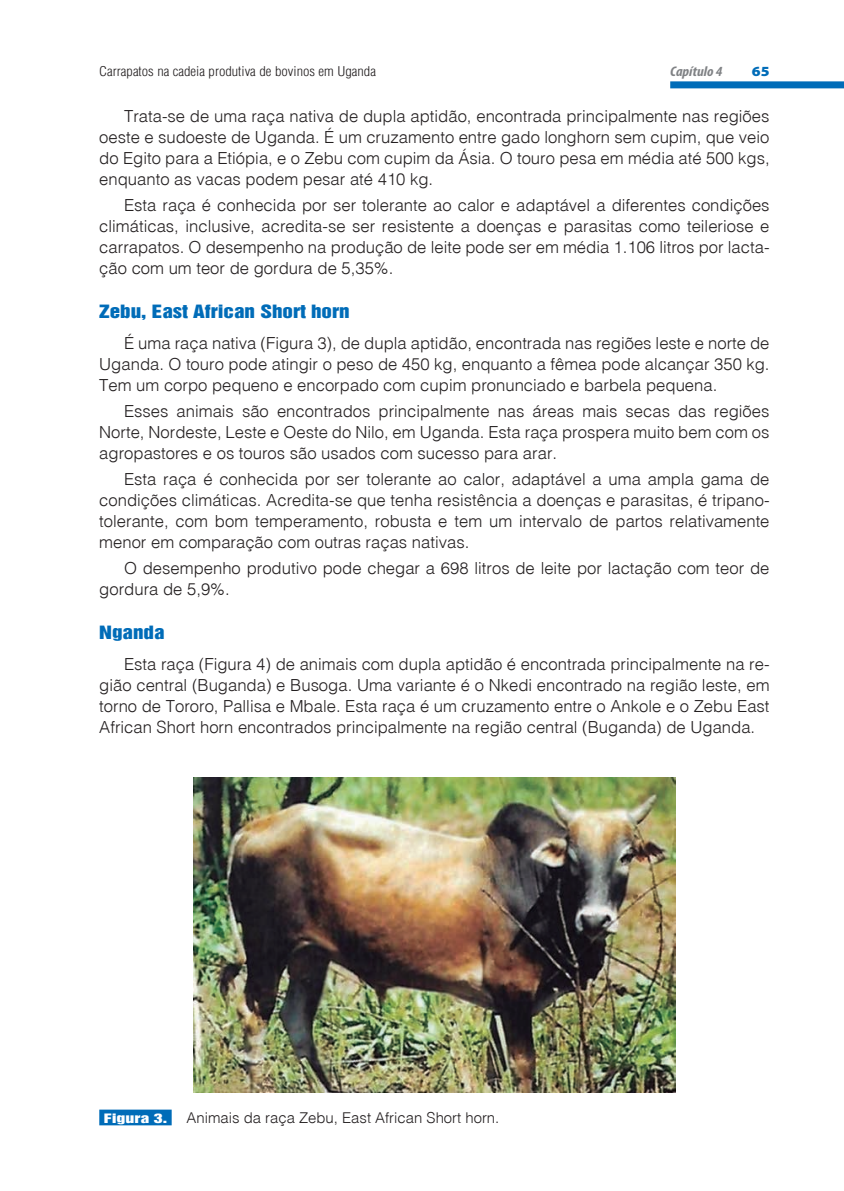
<style>
.page{position:relative;width:844px;height:1191px;background:#fff}
.page>*{position:absolute;margin:0;border:0;box-sizing:border-box;transform-origin:0 0}
.t1{font:16.8px "Switzerland Inserat Plain";color:#006cb8;scale:1.25 1}
.t2{font:16.62px/21px "Switzerland Light Plain";color:#231f20;text-align:justify}
.t3{font:14.88px "Switzerland Light Plain";color:#231f20}
.t4{font:italic 700 condensed 14px "Myriad Pro";color:#808285;scale:1.1 1}
.t5{font:900 14px "Myriad Pro";color:#006cb8;scale:1.1 1}
.t6{font:300 condensed 13.12px "Helvetica";color:#231f20;scale:1.1 1}
.t7{font:11.9px "Switzerland Inserat Plain";color:#fff;scale:1.5 1}
</style>
<div class="page">
<div style="left:670px;top:81px;width:173px;height:7px;background:#006cb8"></div>
<img style="left:194px;top:778px;width:481px;height:314px">
<div style="left:99px;top:1109px;width:73px;height:16px;background:#006cb8"></div>
<p class="t6" style="left:99px;top:63px;width:253px">Carrapatos na cadeia produtiva de bovinos em Uganda</p>
<p class="t4" style="left:670px;top:62px;width:49px">Capítulo 4</p>
<p class="t5" style="left:751px;top:63px;width:18px">65</p>
<p class="t2" style="left:99px;top:105px;width:671px;text-indent:25px">Trata-se de uma raça nativa de dupla aptidão, encontrada principalmente nas regiões oeste e sudoeste de Uganda. É um cruzamento entre gado longhorn sem cupim, que veio do Egito para a Etiópia, e o Zebu com cupim da Ásia. O touro pesa em média até 500 kgs, enquanto as vacas podem pesar até 410 kg.</p>
<p class="t2" style="left:99px;top:194px;width:671px;text-indent:25px">Esta raça é conhecida por ser tolerante ao calor e adaptável a diferentes condições climáticas, inclusive, acredita-se ser resistente a doenças e parasitas como teileriose e carrapatos. O desempenho na produção de leite pode ser em média 1.106 litros por lacta&shy;ção com um teor de gordura de 5,35%.</p>
<p class="t1" style="left:99px;top:301px;width:202px">Zebu, East African Short horn</p>
<p class="t2" style="left:99px;top:332px;width:671px;text-indent:25px">É uma raça nativa (Figura 3), de dupla aptidão, encontrada nas regiões leste e norte de Uganda. O touro pode atingir o peso de 450 kg, enquanto a fêmea pode alcançar 350 kg.<br>Tem um corpo pequeno e encorpado com cupim pronunciado e barbela pequena.</p>
<p class="t2" style="left:99px;top:400px;width:671px;text-indent:25px">Esses animais são encontrados principalmente nas áreas mais secas das regiões Norte, Nordeste, Leste e Oeste do Nilo, em Uganda. Esta raça prospera muito bem com os agropastores e os touros são usados com sucesso para arar.</p>
<p class="t2" style="left:99px;top:468px;width:671px;text-indent:25px">Esta raça é conhecida por ser tolerante ao calor, adaptável a uma ampla gama de condições climáticas. Acredita-se que tenha resistência a doenças e parasitas, é tripano&shy;tolerante, com bom temperamento, robusta e tem um intervalo de partos relativamente menor em comparação com outras raças nativas.</p>
<p class="t2" style="left:99px;top:557px;width:671px;text-indent:25px">O desempenho produtivo pode chegar a 698 litros de leite por lactação com teor de gordura de 5,9%.</p>
<p class="t1" style="left:99px;top:622px;width:54px">Nganda</p>
<p class="t2" style="left:99px;top:653px;width:671px;text-indent:25px">Esta raça (Figura 4) de animais com dupla aptidão é encontrada principalmente na re&shy;gião central (Buganda) e Busoga. Uma variante é o Nkedi encontrado na região leste, em torno de Tororo, Pallisa e Mbale. Esta raça é um cruzamento entre o Ankole e o Zebu East African Short horn encontrados principalmente na região central (Buganda) de Uganda.</p>
<p class="t7" style="left:104px;top:1111px;width:44px">Figura 3.</p>
<p class="t3" style="left:186px;top:1108px;width:314px">Animais da raça Zebu, East African Short horn.</p>
</div>
